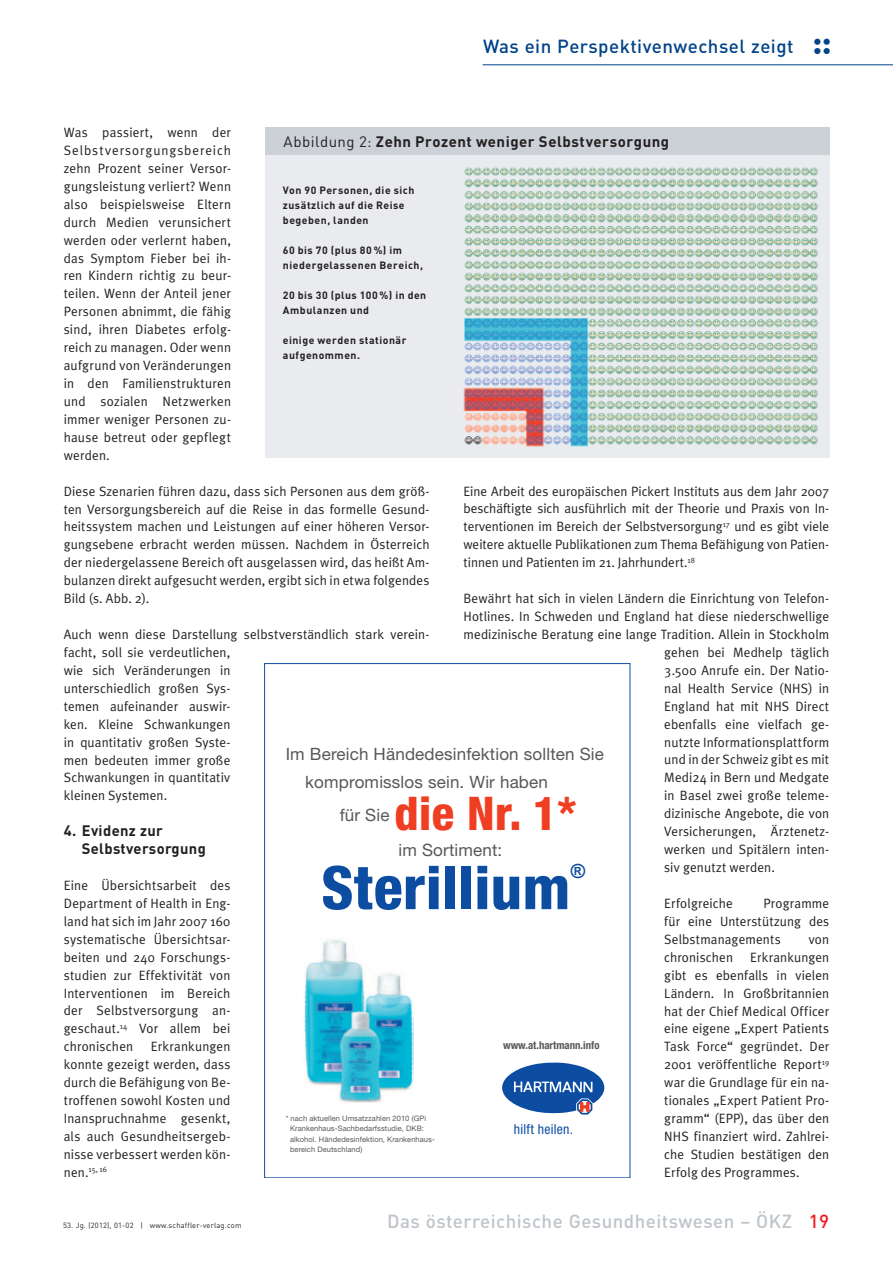
<style>
.page{position:relative;width:893px;height:1263px;background:#fff}
.page>*{position:absolute;margin:0;border:0;box-sizing:border-box;transform-origin:0 0}
.t1{font:800 condensed 60px "Helvetica Neue";letter-spacing:.01em;color:#0d4da1}
.t2{font:800 condensed 46.5px "Helvetica Neue";color:#ef3e22}
.t3{font:700 19.5px "Arial";color:#0d4da1}
.t4{font:500 18.75px "DIN";letter-spacing:.025em;color:#bec4ca}
.t5{font:500 18.75px "DIN";letter-spacing:.025em;color:#014387}
.t6{font:16.95px/28.5px "Helvetica Neue";letter-spacing:.01em;color:#57585a}
.t7{font:700 15px/18px "DIN";letter-spacing:.03em;color:#231f20}
.t8{font:condensed 13.65px "Helvetica Neue";letter-spacing:.02em;color:#0d4da1}
.t9{font:13.5px/18px "Meta Plus Normal";letter-spacing:.01em;color:#231f20;text-align:justify}
.t10{font:700 condensed 10.8px "Helvetica Neue";color:#57585a}
.t11{font:700 10.5px/15px "DIN";letter-spacing:.045em;color:#231f20}
.t12{font:7.8px "Meta Plus Normal";color:#231f20}
.t13{font:7.5px/10.5px "Helvetica Neue";letter-spacing:.01em;color:#57585a}
.t14{font:7.5px "DIN";letter-spacing:.025em;color:#231f20}
.s1{font-family:"DIN Bold Alternate";font-weight:400;font-size:35.1px}
.s2{font-weight:400}
.s3{font-size:13.5px}
.s4{color:#ee1d23}
</style>
<div class="page">
<svg style="left:502px;top:1062px;width:102px;height:51px"></svg>
<img style="left:304px;top:939px;width:109px;height:164px">
<div style="left:265px;top:151px;width:564px;height:307px;background:#eaebee"></div>
<div style="left:265px;top:128px;width:564px;height:27px;background:#ccd1d7"></div>
<img style="left:463px;top:167px;width:356px;height:280px">
<hr style="left:483px;top:64px;width:410px;height:1px;background:#014387">
<h3 class="t5" style="left:483px;top:35px;width:350px">Was ein Perspektivenwechsel zeigt <span class="s1">::</span></h3>
<p class="t9" style="left:64px;top:123px;width:169px">Was passiert, wenn der Selbstversorgungsbereich zehn Prozent seiner Versor&shy;gungsleistung verliert? Wenn also beispielsweise Eltern durch Medien verunsichert werden oder verlernt haben, das Symptom Fieber bei ih&shy;ren Kindern richtig zu beur&shy;teilen. Wenn der Anteil jener Personen abnimmt, die fähig sind, ihren Diabetes erfolg&shy;reich zu managen. Oder wenn aufgrund von Veränderungen in den Familienstrukturen und sozialen Netzwerken immer weniger Personen zu&shy;hause betreut oder gepflegt werden.</p>
<p class="t9" style="left:64px;top:482px;width:367px">Diese Szenarien führen dazu, dass sich Personen aus dem größ&shy;ten Versorgungsbereich auf die Reise in das formelle Gesund&shy;heitssystem machen und Leistungen auf einer höheren Versor&shy;gungsebene erbracht werden müssen. Nachdem in Österreich der niedergelassene Bereich oft ausgelassen wird, das heißt Am&shy;bulanzen direkt aufgesucht werden, ergibt sich in etwa folgendes Bild (s. Abb. 2).</p>
<p class="t9" style="left:64px;top:625px;width:367px;text-align:left">Auch wenn diese Darstellung selbstverständlich stark verein&shy;facht, soll sie verdeutlichen,<br>wie sich Veränderungen in<br>unterschiedlich großen Sys-<br>temen aufeinander auswir-<br>ken. Kleine Schwankungen<br>in quantitativ großen Syste-<br>men bedeuten immer große<br>Schwankungen in quantitativ<br>kleinen Systemen.</p>
<p class="t7" style="left:82px;top:821px;width:126px;text-indent:-18px">4. Evidenz zur<br>Selbstversorgung</p>
<p class="t9" style="left:64px;top:876px;width:168px">Eine Übersichtsarbeit des Department of Health in Eng&shy;land hat sich im Jahr 2007 160 systematische Übersichtsar&shy;beiten und 240 Forschungs&shy;studien zur Effektivität von Interventionen im Bereich der Selbstversorgung an&shy;geschaut.<sup>14</sup> Vor allem bei chronischen</p>
<p class="t7" style="left:284px;top:132px;width:387px"><span class="s2">Abbildung 2:</span> Zehn Prozent weniger Selbstversorgung</p>
<p class="t11" style="left:283px;top:183px;width:133px">Von 90 Personen, die sich zusätzlich auf die Reise begeben, landen</p>
<p class="t11" style="left:283px;top:243px;width:142px">60 bis 70 (plus 80 %) im niedergelassenen Bereich,</p>
<p class="t11" style="left:283px;top:288px;width:145px">20 bis 30 (plus 100 %) in den<br>Ambulanzen und</p>
<p class="t11" style="left:283px;top:333px;width:125px">einige werden stationär aufgenommen.</p>
<p class="t9" style="left:463px;top:482px;width:367px">Eine Arbeit des europäischen Pickert Instituts aus dem Jahr 2007 beschäftigte sich ausführlich mit der Theorie und Praxis von In&shy;terventionen im Bereich der Selbstversorgung<sup>17</sup> und es gibt viele weitere aktuelle Publikationen zum Thema Befähigung von Patien&shy;tinnen und Patienten im 21. Jahrhundert.<sup>18</sup></p>
<p class="t9" style="left:463px;top:589px;width:367px">Bewährt hat sich in vielen Ländern die Einrichtung von Telefon-</p>
<p class="t9" style="left:463px;top:607px;width:367px">Hotlines. In Schweden und England hat diese niederschwellige</p>
<p class="t9" style="left:463px;top:625px;width:367px">medizinische Beratung eine lange Tradition. Allein in Stockholm</p>
<p class="t9" style="left:664px;top:643px;width:166px">gehen bei Medhelp täglich</p>
<p class="t9" style="left:664px;top:661px;width:166px">3.500 Anrufe ein. Der Natio-</p>
<p class="t9" style="left:664px;top:679px;width:166px">nal Health Service (NHS) in</p>
<p class="t9" style="left:664px;top:697px;width:166px">England hat mit NHS Direct</p>
<p class="t9" style="left:664px;top:715px;width:166px">ebenfalls eine vielfach ge-</p>
<p class="t9" style="left:664px;top:733px;width:166px">nutzte Informationsplattform</p>
<p class="t9" style="left:664px;top:751px;width:166px">und in der Schweiz gibt es mit</p>
<p class="t9" style="left:664px;top:768px;width:166px">Medi24 in Bern und Medgate</p>
<p class="t9" style="left:664px;top:786px;width:166px">in Basel zwei große teleme-</p>
<p class="t9" style="left:664px;top:804px;width:166px">dizinische Angebote, die von</p>
<p class="t9" style="left:664px;top:822px;width:166px">Versicherungen, Ärztenetz-</p>
<p class="t9" style="left:664px;top:840px;width:166px">werken und Spitälern inten-</p>
<p class="t9" style="left:664px;top:858px;width:112px">siv genutzt werden.</p>
<p class="t9" style="left:664px;top:894px;width:70px">Erfolgreiche</p>
<p class="t6" style="left:305px;top:739px;width:300px;text-indent:-20px">Im Bereich Händedesinfektion sollten Sie kompromisslos sein. Wir haben</p>
<p class="t6" style="left:340px;top:800px;width:51px">für Sie</p>
<h2 class="t2" style="left:395px;top:784px;width:183px">die Nr. 1*</h2>
<p class="t6" style="left:398px;top:835px;width:105px">im Sortiment:</p>
<h1 class="t1" style="left:321px;top:851px;width:250px">Sterillium</h1>
<h3 class="t3" style="left:571px;top:858px;width:16px">®</h3>
<p class="t9" style="left:664px;top:894px;width:166px;text-indent:99px">Programme für eine Unterstützung des Selbstmanagements</p>
<p class="t9" style="left:809px;top:930px;width:22px">von</p>
<p class="t9" style="left:664px;top:948px;width:166px;text-indent:86px">Erkrankungen gibt es ebenfalls in vielen Ländern. In Großbritannien hat der Chief Medical Officer eine eigene „Expert Patients Task Force“ gegründet. Der 2001 veröffentliche Report<sup>19 </sup>war die Grundlage für ein na&shy;tionales „Expert Patient Pro&shy;gramm“ (EPP), das über den NHS finanziert wird. Zahlrei&shy;che Studien bestätigen den Erfolg des Programmes.</p>
<p class="t9" style="left:664px;top:948px;width:70px">chronischen</p>
<p class="t10" style="left:503px;top:1038px;width:98px">www.at.hartmann.info</p>
<p class="t9" style="left:64px;top:1037px;width:168px;text-indent:87px">Erkrankungen konnte gezeigt werden, dass durch die Befähigung von Be&shy;troffenen sowohl Kosten und Inanspruchnahme gesenkt, als auch Gesundheitsergeb&shy;nisse verbessert werden kön-</p>
<p class="t12" style="left:64px;top:1165px;width:45px"><span class="s3">nen.</span>15, 16</p>
<p class="t13" style="left:290px;top:1112px;width:146px;text-indent:-4px">* nach aktuellen Umsatzzahlen 2010 (GPi Krankenhaus-Sachbedarfsstudie, DKB: alkohol. Händedesinfektion, Krankenhaus&shy;bereich Deutschland)</p>
<p class="t8" style="left:514px;top:1121px;width:61px">hilft heilen.</p>
<p class="t14" style="left:63px;top:1220px;width:180px">53. Jg. (2012), 01-02 | www.schaffler-verlag.com</p>
<h3 class="t4" style="left:387px;top:1209px;width:443px">Das österreichische Gesundheitswesen – ÖKZ <span class="s4">19</span></h3>
</div>
